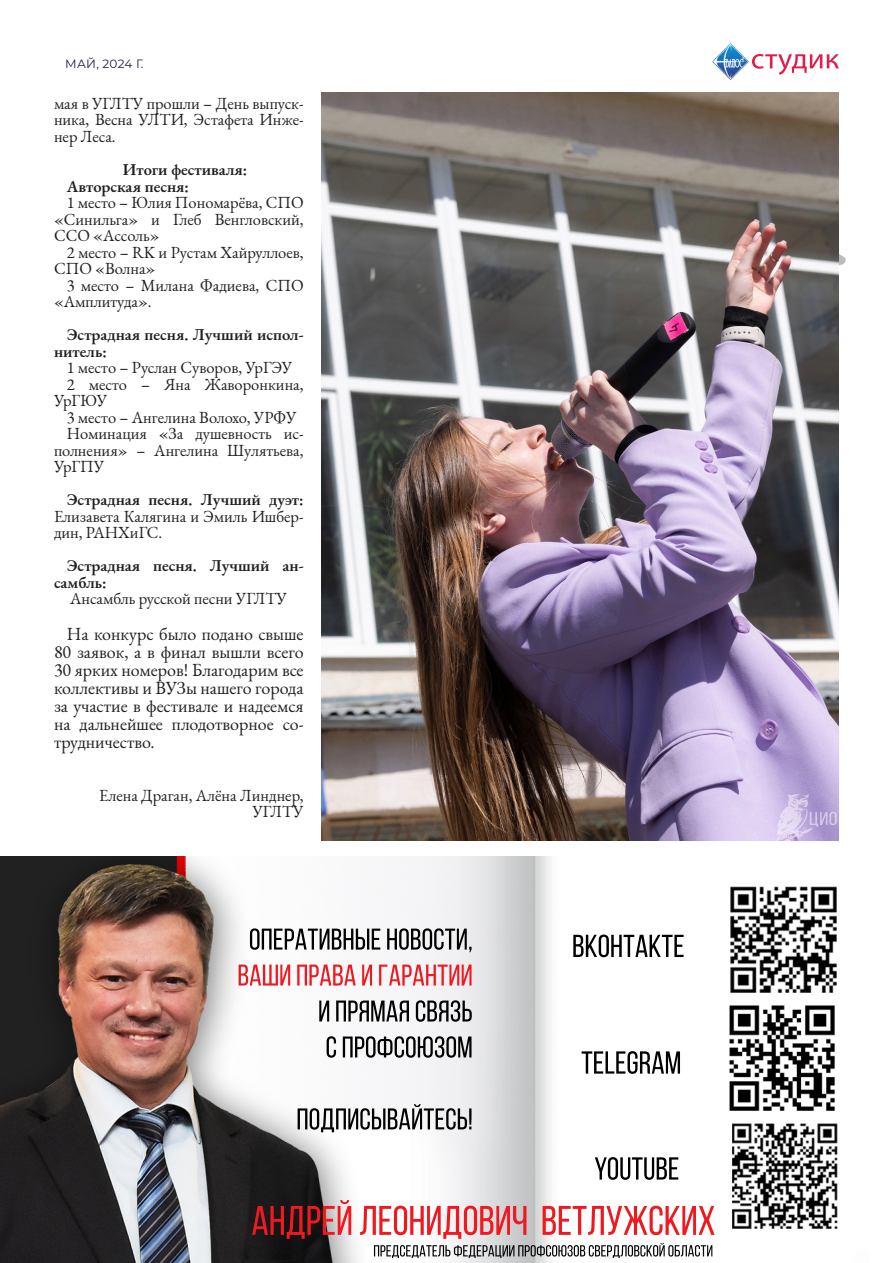
<style>
.page{position:relative;width:893px;height:1263px;background:#fff}
.page>*{position:absolute;margin:0;border:0;box-sizing:border-box;transform-origin:0 0}
.t1{font:18px/18px "EB Garamond";color:#231f20;text-align:justify}
.t2{font:16.5px/16.5px "EB Garamond";color:#231f20;text-align:justify}
.t3{font:600 16.5px/16.5px "EB Garamond";color:#231f20}
.t4{font:12px "Montserrat";letter-spacing:.02em;color:#221c48}
.s1{font-weight:600}
</style>
<div class="page">
<svg style="left:752px;top:54px;width:87px;height:21px"></svg>
<img style="left:712px;top:43px;width:37px;height:37px">
<img style="left:322px;top:92px;width:517px;height:749px">
<img style="left:0;top:856px;width:838px;height:407px">
<p class="t4" style="left:65px;top:56px;width:80px">МАЙ, 2024 Г.</p>
<p class="t2" style="left:54px;top:95px;width:251px">мая в УГЛТУ прошли – День выпуск&shy;ника, Весна УЛТИ, Эстафета Инже&shy;нер Леса.</p>
<p class="t3" style="left:123px;top:161px;width:126px">Итоги фестиваля:</p>
<p class="t3" style="left:67px;top:177px;width:124px">Авторская песня:</p>
<p class="t2" style="left:54px;top:194px;width:251px;text-indent:13px">1 место – Юлия Пономарёва, СПО «Синильга» и Глеб Венгловский, ССО «Ассоль»</p>
<p class="t2" style="left:54px;top:244px;width:251px;text-indent:13px">2 место – RK и Рустам Хайруллоев,<br>СПО «Волна»</p>
<p class="t2" style="left:54px;top:277px;width:251px;text-indent:13px">3 место – Милана Фадиева, СПО «Амплитуда».</p>
<p class="t3" style="left:54px;top:326px;width:251px;text-indent:13px">Эстрадная песня. Лучший испол&shy;нитель:</p>
<p class="t2" style="left:67px;top:359px;width:227px">1 место – Руслан Суворов, УрГЭУ</p>
<p class="t2" style="left:54px;top:376px;width:251px;text-indent:13px">2 место – Яна Жаворонкина,<br>УрГЮУ</p>
<p class="t2" style="left:67px;top:409px;width:231px">3 место – Ангелина Волохо, УРФУ</p>
<p class="t2" style="left:54px;top:425px;width:251px;text-indent:13px">Номинация «За душевность ис&shy;полнения» – Ангелина Шулятьева, УрГПУ</p>
<p class="t2" style="left:54px;top:491px;width:251px;text-indent:13px"><span class="s1">Эстрадная песня. Лучший дуэт:<br></span>Елизавета Калягина и Эмиль Ишбер&shy;дин, РАНХиГС.</p>
<p class="t3" style="left:54px;top:557px;width:251px;text-indent:13px">Эстрадная песня. Лучший ан&shy;самбль:</p>
<p class="t2" style="left:70px;top:590px;width:219px">Ансамбль русской песни УГЛТУ</p>
<p class="t1" style="left:54px;top:625px;width:251px;text-indent:13px">На конкурс было подано свыше 80 заявок, а в финал вышли всего 30 ярких номеров! Благодарим все коллективы и ВУЗы нашего города за участие в фестивале и надеемся на дальнейшее плодотворное со&shy;трудничество.</p>
<p class="t2" style="left:99px;top:787px;width:206px;text-align:right">Елена Драган, Алёна Линднер,<br>УГЛТУ</p>
</div>
